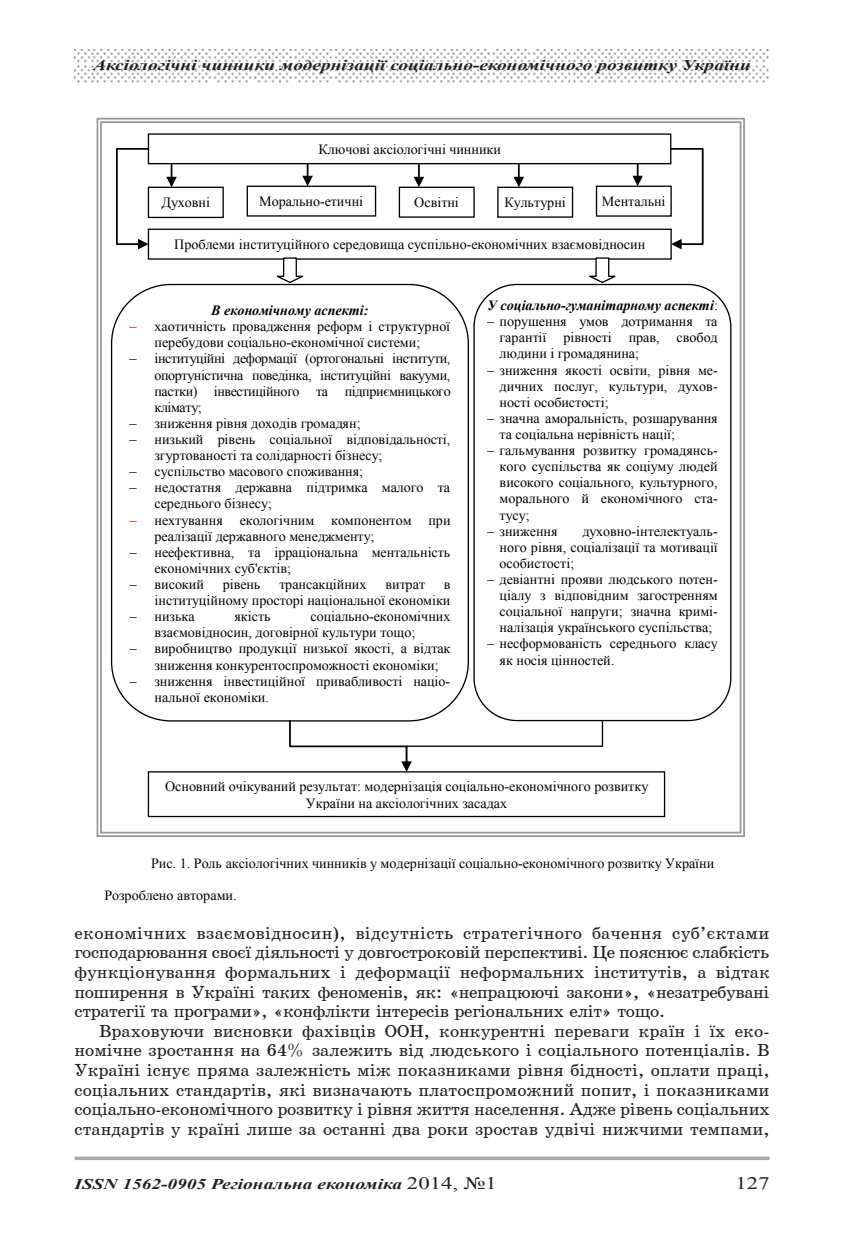
<style>
.page{position:relative;width:844px;height:1241px;background:#fff}
.page>*{position:absolute;margin:0;border:0;box-sizing:border-box;transform-origin:0 0}
.Обычный{font:17.5px/19.6px "School";color:#231f20;text-align:justify}
.t1{font:17.5px "Times New Roman";color:#231f20;scale:1.3 1}
.t2{font:italic 700 14.88px "Times New Roman";color:#231f20;scale:1.3 1}
.t3{font:14px/16.1px "Times New Roman";color:#000}
.t4{font:italic 700 14px "Times New Roman";letter-spacing:-.005em;color:#000}
.s1{color:#f00}
.s2{font-weight:400;font-style:normal}
.s3{font-weight:400;font-style:normal;font-size:17.5px}
</style>
<div class="page">
<hr style="left:75px;top:1156px;width:694px;height:3px;background:#a8a9ad">
<img style="left:74px;top:50px;width:695px;height:33px">
<svg style="left:96px;top:118px;width:648px;height:718px"></svg>
<div style="left:148px;top:187px;width:75px;height:30px;background:#fff"></div>
<div style="left:148px;top:187px;width:76px;height:31px;border:1px solid #000"></div>
<div style="left:399px;top:187px;width:75px;height:30px;background:#fff"></div>
<div style="left:398px;top:187px;width:76px;height:31px;border:1px solid #000"></div>
<div style="left:596px;top:186px;width:75px;height:30px;background:#fff"></div>
<div style="left:595px;top:185px;width:76px;height:32px;border:1px solid #000"></div>
<div style="left:498px;top:187px;width:74px;height:30px;background:#fff"></div>
<div style="left:497px;top:187px;width:76px;height:31px;border:1px solid #000"></div>
<div style="left:247px;top:186px;width:128px;height:30px;background:#fff"></div>
<div style="left:246px;top:185px;width:130px;height:31px;border:1px solid #000"></div>
<div style="left:148px;top:134px;width:522px;height:30px;background:#fff"></div>
<div style="left:148px;top:133px;width:523px;height:31px;border:1px solid #000"></div>
<svg style="left:413px;top:165px;width:11px;height:22px"></svg>
<svg style="left:513px;top:165px;width:11px;height:22px"></svg>
<svg style="left:632px;top:164px;width:10px;height:22px"></svg>
<svg style="left:302px;top:164px;width:11px;height:22px"></svg>
<svg style="left:166px;top:165px;width:11px;height:22px"></svg>
<div style="left:148px;top:229px;width:523px;height:30px;background:#fff"></div>
<div style="left:148px;top:228px;width:523px;height:32px;border:1px solid #000"></div>
<svg style="left:588px;top:257px;width:32px;height:27px"></svg>
<div style="left:111px;top:284px;width:357px;height:436px;background:#fff;border-radius:59px"></div>
<div style="left:474px;top:284px;width:256px;height:436px;background:#fff;border-radius:43px"></div>
<div style="left:148px;top:771px;width:516px;height:45px;background:#fff"></div>
<div style="left:148px;top:771px;width:517px;height:46px;border:1px solid #000"></div>
<svg style="left:115px;top:147px;width:35px;height:102px"></svg>
<svg style="left:668px;top:147px;width:36px;height:102px"></svg>
<svg style="left:275px;top:257px;width:33px;height:27px"></svg>
<svg style="left:288px;top:719px;width:315px;height:54px"></svg>
<p class="t2" style="left:93px;top:54px;width:507px">Аксіологічні чинники модернізації соціально-економічного розвитку України</p>
<p class="t3" style="left:318px;top:141px;width:184px">Ключові аксіологічні чинники</p>
<p class="t3" style="left:161px;top:194px;width:50px">Духовні</p>
<p class="t3" style="left:259px;top:193px;width:105px">Морально-етичні</p>
<p class="t3" style="left:414px;top:194px;width:46px">Освітні</p>
<p class="t3" style="left:504px;top:194px;width:63px">Культурні</p>
<p class="t3" style="left:602px;top:193px;width:65px">Ментальні</p>
<p class="t3" style="left:174px;top:236px;width:472px">Проблеми інституційного середовища суспільно-економічних взаємовідносин</p>
<p class="t4" style="left:211px;top:301px;width:159px">В економічному аспекті:</p>
<p class="t3" style="left:130px;top:318px;width:322px;text-align:center"><span class="s1">–</span> хаотичність провадження реформ і структурної перебудови соціально-економічної системи;</p>
<p class="t3" style="left:154px;top:350px;width:298px;text-align:justify;text-indent:-25px">– інституційні деформації (ортогональні інститути, опортуністична поведінка, інституційні вакууми, пастки) інвестиційного та підприємницького клімату;</p>
<p class="t3" style="left:130px;top:415px;width:232px">– зниження рівня доходів громадян;</p>
<p class="t3" style="left:154px;top:431px;width:297px;text-indent:-25px">– низький рівень соціальної відповідальності, згуртованості та солідарності бізнесу;</p>
<p class="t3" style="left:130px;top:463px;width:235px">– суспільство масового споживання;</p>
<p class="t3" style="left:154px;top:479px;width:297px;text-indent:-25px">– недостатня державна підтримка малого та середнього бізнесу;</p>
<p class="t3" style="left:154px;top:511px;width:297px;text-indent:-25px"><span class="s1">–</span> нехтування екологічним компонентом при реалізації державного менеджменту;</p>
<p class="t3" style="left:154px;top:543px;width:297px;text-indent:-25px">– неефективна, та ірраціональна ментальність економічних суб'єктів;</p>
<p class="t3" style="left:130px;top:576px;width:76px">– високий</p>
<p class="t3" style="left:223px;top:576px;width:39px">рівень</p>
<p class="t3" style="left:279px;top:576px;width:89px">трансакційних</p>
<p class="t3" style="left:385px;top:576px;width:41px">витрат</p>
<p class="t3" style="left:154px;top:576px;width:297px;text-align:right">в<br>інституційному просторі національної економіки</p>
<p class="t3" style="left:130px;top:608px;width:66px">– низька</p>
<p class="t3" style="left:234px;top:608px;width:37px">якість</p>
<p class="t3" style="left:154px;top:608px;width:297px;text-indent:156px">соціально-економічних взаємовідносин, договірної культури тощо;</p>
<p class="t3" style="left:154px;top:640px;width:297px;text-indent:-25px">– виробництво продукції низької якості, а відтак зниження конкурентоспроможності економіки;</p>
<p class="t3" style="left:154px;top:672px;width:297px;text-indent:-25px">– зниження інвестиційної привабливості націо&shy;нальної економіки.</p>
<p class="t4" style="left:487px;top:295px;width:232px">У соціально-гуманітарному аспекті<span class="s2">:</span></p>
<p class="t3" style="left:499px;top:313px;width:219px;text-align:justify;text-indent:-12px">– порушення умов дотримання та гарантії рівності прав, свобод людини і громадянина;</p>
<p class="t3" style="left:499px;top:361px;width:219px;text-align:justify;text-indent:-12px">– зниження якості освіти, рівня ме&shy;дичних послуг, культури, духов&shy;ності особистості;</p>
<p class="t3" style="left:499px;top:410px;width:219px;text-indent:-12px">– значна аморальність, розшарування та соціальна нерівність нації;</p>
<p class="t3" style="left:499px;top:442px;width:219px;text-align:justify;text-indent:-12px">– гальмування розвитку громадянсь&shy;кого суспільства як соціуму людей високого соціального, культурного, морального й економічного ста&shy;тусу;</p>
<p class="t3" style="left:487px;top:522px;width:72px">– зниження</p>
<p class="t3" style="left:499px;top:522px;width:220px;text-align:justify;text-indent:83px">духовно-інтелектуаль&shy;ного рівня, соціалізації та мотивації особистості;</p>
<p class="t3" style="left:499px;top:571px;width:219px;text-align:justify;text-indent:-12px">– девіантні прояви людського потен&shy;ціалу з відповідним загостренням соціальної напруги; значна кримі&shy;налізація українського суспільства;</p>
<p class="t3" style="left:499px;top:635px;width:220px;line-height:16.6px;text-indent:-12px">– несформованість середнього класу як носія цінностей.</p>
<p class="t3" style="left:165px;top:778px;width:485px;text-align:center">Основний очікуваний результат: модернізація соціально-економічного розвитку<br>України на аксіологічних засадах</p>
<p class="t3" style="left:151px;top:854px;width:564px">Рис. 1. Роль аксіологічних чинників у модернізації соціально-економічного розвитку України</p>
<p class="t3" style="left:104px;top:887px;width:134px">Розроблено авторами.</p>
<p class="Обычный" style="left:74px;top:922px;width:696px">економічних взаємовідносин), відсутність стратегічного бачення суб’єктами господарювання своєї діяльності у довгостроковій перспективі. Це пояснює слабкість функціонування формальних і деформації неформальних інститутів, а відтак поширення в Україні таких феноменів, як: «непрацюючі закони», «незатребувані стратегії та програми», «конфлікти інтересів регіональних еліт» тощо.</p>
<p class="Обычный" style="left:74px;top:1020px;width:696px;text-align:left;text-indent:25px">Враховуючи висновки фахівців ООН, конкурентні переваги країн і їх еко&shy;номічне зростання на 64% залежить від людського і соціального потенціалів. В Україні існує пряма залежність між показниками рівня бідності, оплати праці, соціальних стандартів, які визначають платоспроможний попит, і показниками соціально-економічного розвитку і рівня життя населення. Адже рівень соціальних стандартів у країні лише за останні два роки зростав удвічі нижчими темпами,</p>
<p class="t2" style="left:74px;top:1172px;width:326px">ISSN 1562-0905 Регіональна економіка <span class="s3">2014, №1</span></p>
<p class="t1" style="left:735px;top:1170px;width:28px">127</p>
</div>
